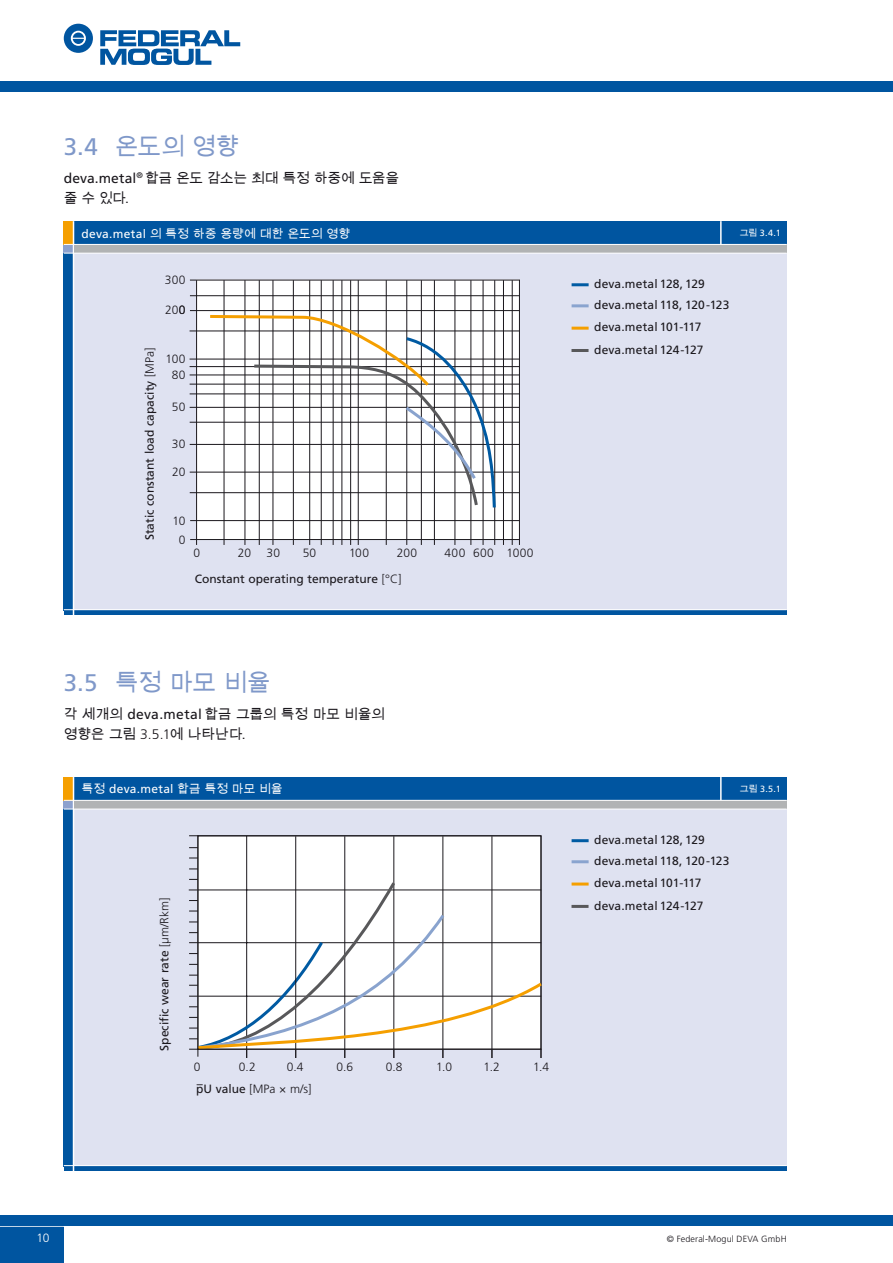
<style>
.page{position:relative;width:893px;height:1263px;background:#fff}
.page>*{position:absolute;margin:0;border:0;box-sizing:border-box;transform-origin:0 0}
.t1{font:24px "Arial Unicode MS";letter-spacing:-.03em;color:#7f98c9}
.t2{font:13.8px/19.6px "Arial Unicode MS";letter-spacing:-.02em;color:#1a171c}
.t3{font:12px/22px "Frutiger";color:#1a171c}
.t4{font:300 12px "Frutiger";letter-spacing:.015em;color:#1a171c}
.t5{font:12px "Arial Unicode MS";letter-spacing:-.01em;color:#fff}
.t6{font:300 12px "Frutiger";letter-spacing:.035em;color:#1a171c}
.t7{font:300 12px "Frutiger";color:#fff}
.t8{font:300 9px "Frutiger";letter-spacing:.015em;color:#1a171c}
.t9{font:9px "Frutiger";color:#fff}
.s1{font-family:"Frutiger"}
.s2{font-family:"Arial Unicode MS"}
.s3{font-weight:300}
.s4{font-family:"Frutiger";font-weight:300}
.s5{font-weight:400}
</style>
<div class="page">
<div style="left:0;top:1215px;width:893px;height:10px;background:#0055a0"></div>
<div style="left:0;top:1227px;width:64px;height:36px;background:#0055a0"></div>
<div style="left:0;top:81px;width:893px;height:11px;background:#0055a0"></div>
<svg style="left:100px;top:30px;width:140px;height:35px"></svg>
<svg style="left:64px;top:24px;width:29px;height:29px"></svg>
<div style="left:64px;top:249px;width:723px;height:363px;background:#dfe2f1"></div>
<div style="left:64px;top:253px;width:9px;height:358px;background:#0055a0"></div>
<div style="left:64px;top:244px;width:9px;height:9px;background:#8ca1ce"></div>
<div style="left:64px;top:221px;width:9px;height:23px;background:#f59f00"></div>
<div style="left:73px;top:221px;width:714px;height:24px;background:#0055a0"></div>
<div style="left:64px;top:610px;width:723px;height:5px;background:#0055a0"></div>
<hr style="left:64px;top:609px;width:723px;height:1px;background:#fff">
<hr style="left:73px;top:221px;width:1px;height:394px;background:#fff">
<div style="left:74px;top:245px;width:713px;height:8px;background:#b1b3b4"></div>
<hr style="left:64px;top:253px;width:723px;height:1px;background:#fff">
<hr style="left:720px;top:221px;width:2px;height:23px;background:#fff">
<hr style="left:64px;top:244px;width:723px;height:1px;background:#fff">
<div style="left:197px;top:280px;width:322px;height:259px;background:#fff"></div>
<div style="left:197px;top:280px;width:322px;height:259px;border:1px solid #fff"></div>
<hr style="left:196px;top:280px;width:1px;height:265px;background:#1a171c">
<hr style="left:224px;top:280px;width:1px;height:265px;background:#1a171c">
<hr style="left:245px;top:280px;width:1px;height:265px;background:#1a171c">
<hr style="left:259px;top:280px;width:1px;height:265px;background:#1a171c">
<hr style="left:273px;top:280px;width:1px;height:265px;background:#1a171c">
<hr style="left:293px;top:280px;width:1px;height:265px;background:#1a171c">
<hr style="left:309px;top:280px;width:1px;height:265px;background:#1a171c">
<hr style="left:321px;top:280px;width:1px;height:265px;background:#1a171c">
<hr style="left:333px;top:280px;width:1px;height:265px;background:#1a171c">
<hr style="left:350px;top:280px;width:1px;height:265px;background:#1a171c">
<hr style="left:358px;top:280px;width:1px;height:265px;background:#1a171c">
<hr style="left:386px;top:280px;width:1px;height:265px;background:#1a171c">
<hr style="left:406px;top:280px;width:1px;height:265px;background:#1a171c">
<hr style="left:421px;top:280px;width:1px;height:265px;background:#1a171c">
<hr style="left:434px;top:280px;width:1px;height:265px;background:#1a171c">
<hr style="left:455px;top:280px;width:1px;height:265px;background:#1a171c">
<hr style="left:483px;top:280px;width:1px;height:265px;background:#1a171c">
<hr style="left:471px;top:280px;width:1px;height:265px;background:#1a171c">
<hr style="left:494px;top:280px;width:1px;height:265px;background:#1a171c">
<hr style="left:503px;top:280px;width:1px;height:265px;background:#1a171c">
<hr style="left:512px;top:280px;width:1px;height:265px;background:#1a171c">
<hr style="left:519px;top:280px;width:1px;height:265px;background:#1a171c">
<hr style="left:342px;top:280px;width:1px;height:265px;background:#1a171c">
<hr style="left:190px;top:539px;width:329px;height:1px;background:#1a171c">
<hr style="left:190px;top:520px;width:329px;height:1px;background:#1a171c">
<hr style="left:190px;top:492px;width:329px;height:1px;background:#1a171c">
<hr style="left:190px;top:472px;width:329px;height:1px;background:#1a171c">
<hr style="left:190px;top:444px;width:329px;height:1px;background:#1a171c">
<hr style="left:190px;top:422px;width:329px;height:1px;background:#1a171c">
<hr style="left:190px;top:407px;width:329px;height:1px;background:#1a171c">
<hr style="left:190px;top:394px;width:329px;height:1px;background:#1a171c">
<hr style="left:190px;top:384px;width:329px;height:1px;background:#1a171c">
<hr style="left:190px;top:375px;width:329px;height:1px;background:#1a171c">
<hr style="left:190px;top:366px;width:329px;height:1px;background:#1a171c">
<hr style="left:190px;top:359px;width:329px;height:1px;background:#1a171c">
<hr style="left:190px;top:331px;width:329px;height:1px;background:#1a171c">
<hr style="left:190px;top:310px;width:329px;height:1px;background:#1a171c">
<hr style="left:190px;top:295px;width:329px;height:1px;background:#1a171c">
<hr style="left:190px;top:280px;width:330px;height:1px;background:#1a171c">
<svg style="left:207px;top:313px;width:290px;height:198px"></svg>
<hr style="left:572px;top:283px;width:17px;height:3px;background:#005ba3">
<hr style="left:572px;top:304px;width:17px;height:3px;background:#8aa4cf">
<hr style="left:572px;top:327px;width:17px;height:3px;background:#f59f00">
<hr style="left:571px;top:349px;width:17px;height:3px;background:#58585a">
<div style="left:64px;top:805px;width:723px;height:363px;background:#dfe2f1"></div>
<div style="left:64px;top:809px;width:9px;height:358px;background:#0055a0"></div>
<div style="left:64px;top:800px;width:9px;height:9px;background:#8ca1ce"></div>
<div style="left:64px;top:777px;width:9px;height:23px;background:#f59f00"></div>
<div style="left:73px;top:777px;width:714px;height:23px;background:#0055a0"></div>
<div style="left:64px;top:1166px;width:723px;height:5px;background:#0055a0"></div>
<hr style="left:64px;top:1165px;width:723px;height:1px;background:#fff">
<hr style="left:73px;top:777px;width:1px;height:394px;background:#fff">
<div style="left:74px;top:801px;width:713px;height:8px;background:#b1b3b4"></div>
<hr style="left:64px;top:809px;width:723px;height:1px;background:#fff">
<hr style="left:720px;top:777px;width:2px;height:23px;background:#fff">
<hr style="left:64px;top:800px;width:723px;height:1px;background:#fff">
<hr style="left:572px;top:839px;width:17px;height:3px;background:#005ba3">
<hr style="left:572px;top:860px;width:17px;height:3px;background:#8aa4cf">
<hr style="left:572px;top:882px;width:17px;height:3px;background:#f59f00">
<hr style="left:571px;top:905px;width:17px;height:3px;background:#58585a">
<div style="left:198px;top:836px;width:343px;height:213px;background:#fff"></div>
<hr style="left:198px;top:835px;width:343px;height:1px;background:#1a171c">
<hr style="left:246px;top:836px;width:1px;height:222px;background:#1a171c">
<hr style="left:295px;top:836px;width:1px;height:222px;background:#1a171c">
<hr style="left:344px;top:836px;width:1px;height:222px;background:#1a171c">
<hr style="left:393px;top:836px;width:1px;height:222px;background:#1a171c">
<hr style="left:442px;top:836px;width:1px;height:222px;background:#1a171c">
<hr style="left:492px;top:836px;width:1px;height:222px;background:#1a171c">
<hr style="left:541px;top:836px;width:1px;height:222px;background:#1a171c">
<svg style="left:189px;top:879px;width:353px;height:179px"></svg>
<hr style="left:198px;top:835px;width:1px;height:222px;background:#1a171c">
<hr style="left:189px;top:1049px;width:352px;height:1px;background:#1a171c">
<h1 class="t1" style="left:64px;top:129px;width:177px"><span class="s1">3.4</span> 온도의 영향</h1>
<p class="t2" style="left:64px;top:168px;width:337px"><span class="s1">deva.metal</span><sup>®</sup> 합금 온도 감소는 최대 특정 하중에 도움을 줄 수 있다.</p>
<p class="t5" style="left:82px;top:225px;width:270px"><span class="s1">deva.metal</span> 의 특정 하중 용량에 대한 온도의 영향</p>
<p class="t9" style="left:740px;top:228px;width:42px"><span class="s2">그림</span> 3.4.1</p>
<p class="t4" style="left:165px;top:273px;width:22px">300</p>
<p class="t4" style="left:165px;top:303px;width:22px">200</p>
<p class="t3" style="left:139px;top:540px;width:194px;rotate:-90deg">Static constant load capacity <span class="s3">[MPa]</span></p>
<p class="t4" style="left:165px;top:352px;width:22px">100</p>
<p class="t4" style="left:172px;top:368px;width:15px">80</p>
<p class="t4" style="left:172px;top:400px;width:15px">50</p>
<p class="t4" style="left:172px;top:437px;width:15px">30</p>
<p class="t4" style="left:172px;top:465px;width:15px">20</p>
<p class="t4" style="left:172px;top:514px;width:14px">10</p>
<p class="t4" style="left:179px;top:533px;width:8px">0</p>
<p class="t4" style="left:193px;top:546px;width:8px">0</p>
<p class="t4" style="left:238px;top:546px;width:15px">20</p>
<p class="t4" style="left:267px;top:546px;width:15px">30</p>
<p class="t4" style="left:303px;top:546px;width:15px">50</p>
<p class="t4" style="left:349px;top:546px;width:22px">100</p>
<p class="t4" style="left:397px;top:546px;width:22px">200</p>
<p class="t6" style="left:445px;top:546px;width:90px">400 600 1000</p>
<p class="t3" style="left:195px;top:568px;width:208px">Constant operating temperature <span class="s3">[°C]</span></p>
<h1 class="t1" style="left:64px;top:665px;width:208px"><span class="s1">3.5</span> 특정 마모 비율</h1>
<p class="t2" style="left:64px;top:704px;width:323px">각 세개의 <span class="s1">deva.metal</span> 합금 그룹의 특정 마모 비율의 영향은 그림 <span class="s4">3.5.1</span>에 나타난다.</p>
<p class="t3" style="left:594px;top:273px;width:137px">deva.metal 128, 129 deva.metal 118, 120-123 deva.metal 101-117 deva.metal 124-127</p>
<p class="t5" style="left:82px;top:780px;width:203px">특정 <span class="s1">deva.metal</span> 합금 특정 마모 비율</p>
<p class="t9" style="left:740px;top:784px;width:42px"><span class="s2">그림</span> 3.5.1</p>
<p class="t3" style="left:153px;top:1050px;width:155px;rotate:-90deg">Specific wear rate <span class="s3">[µm/Rkm]</span></p>
<p class="t4" style="left:194px;top:1060px;width:8px">0</p>
<p class="t4" style="left:239px;top:1060px;width:18px">0.2</p>
<p class="t4" style="left:287px;top:1060px;width:18px">0.4</p>
<p class="t4" style="left:336px;top:1060px;width:18px">0.6</p>
<p class="t4" style="left:386px;top:1060px;width:18px">0.8</p>
<p class="t4" style="left:436px;top:1060px;width:18px">1.0</p>
<p class="t4" style="left:484px;top:1060px;width:18px">1.2</p>
<p class="t4" style="left:533px;top:1060px;width:18px">1.4</p>
<p class="t4" style="left:196px;top:1082px;width:117px"><sup>–</sup><span class="s5">pU value</span> [MPa × m/s]</p>
<p class="t3" style="left:594px;top:828px;width:137px">deva.metal 128, 129 deva.metal 118, 120-123 deva.metal 101-117 deva.metal 124-127</p>
<p class="t7" style="left:36px;top:1231px;width:15px">10</p>
<p class="t8" style="left:667px;top:1234px;width:121px">© Federal-Mogul DEVA GmbH</p>
</div>
